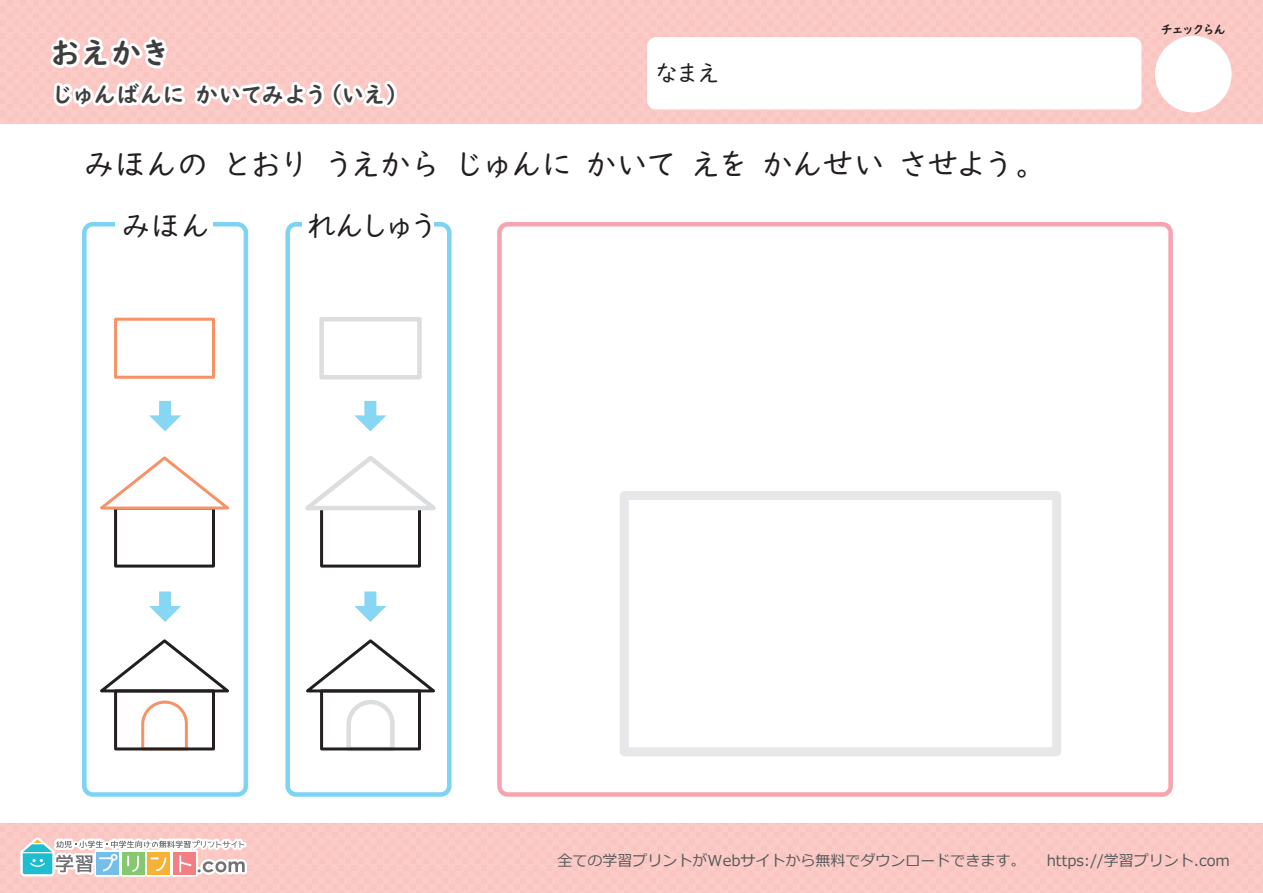
<style>
.page{position:relative;width:1263px;height:893px;background:#fff}
.page>*{position:absolute;margin:0;border:0;box-sizing:border-box;transform-origin:0 0}
.t1{font:31.5px "UD Digi Kyokasho NP R";letter-spacing:-.075em;color:#231f20}
.t2{font:30px "UD Digi Kyokasho NP R";letter-spacing:-.115em;color:#231f20}
.t3{font:30px "UD Digi Kyokasho NP B";color:#3e3e3f}
.t4{font:24px "UD Digi Kyokasho NP R";color:#231f20}
.t5{font:22.5px "UD Digi Kyokasho NP B";letter-spacing:-.035em;color:#3e3e3f}
.t6{font:15px "Meiryo";color:#56595b}
.t7{font:12px "UD Digi Kyokasho NP B";letter-spacing:-.125em;color:#231f20}
</style>
<div class="page">
<div style="left:0;top:0;width:1263px;height:123px;background:#facbc7"></div>
<div style="left:647px;top:37px;width:494px;height:72px;background:#fff;border-radius:9px"></div>
<div style="left:1155px;top:36px;width:76px;height:76px;background:#fff;border-radius:50%"></div>
<div style="left:285px;top:222px;width:166px;height:575px;border:4px solid #7cd3f4;border-radius:9px"></div>
<div style="left:303px;top:215px;width:131px;height:22px;background:#fff"></div>
<div style="left:82px;top:222px;width:166px;height:575px;border:4px solid #7cd3f4;border-radius:9px"></div>
<div style="left:115px;top:215px;width:98px;height:22px;background:#fff"></div>
<div style="left:497px;top:222px;width:676px;height:575px;border:4px solid #f6a4b0;border-radius:8px"></div>
<svg style="left:48px;top:36px;width:354px;height:88px"></svg>
<svg style="left:149px;top:591px;width:32px;height:31px"></svg>
<svg style="left:149px;top:401px;width:32px;height:30px"></svg>
<svg style="left:354px;top:591px;width:32px;height:31px"></svg>
<svg style="left:354px;top:401px;width:32px;height:30px"></svg>
<div style="left:620px;top:491px;width:441px;height:265px;background:#fff;border:9px solid #e6e7e9"></div>
<div style="left:114px;top:318px;width:101px;height:61px;background:#fff;border:3px solid #f79166"></div>
<div style="left:114px;top:507px;width:101px;height:61px;background:#fff;border:3px solid #231f20"></div>
<svg style="left:100px;top:456px;width:129px;height:55px"></svg>
<svg style="left:100px;top:639px;width:129px;height:112px"></svg>
<div style="left:114px;top:689px;width:101px;height:61px;border:3px solid #231f20"></div>
<div style="left:319px;top:317px;width:103px;height:62px;background:#fff;border:4px solid #dcdddf"></div>
<div style="left:320px;top:507px;width:101px;height:61px;background:#fff;border:3px solid #231f20"></div>
<svg style="left:305px;top:456px;width:131px;height:57px"></svg>
<svg style="left:306px;top:639px;width:129px;height:112px"></svg>
<div style="left:320px;top:689px;width:101px;height:61px;border:3px solid #231f20"></div>
<div style="left:0;top:824px;width:1263px;height:69px;background:#facbc7"></div>
<svg style="left:11px;top:823px;width:239px;height:54px"></svg>
<h2 class="t3" style="left:50px;top:35px;width:122px">おえかき</h2>
<h3 class="t5" style="left:51px;top:81px;width:359px">じゅんばんに かいてみよう（いえ）</h3>
<h3 class="t4" style="left:655px;top:59px;width:67px">なまえ</h3>
<h1 class="t1" style="left:83px;top:146px;width:966px">みほんの とおり うえから じゅんに かいて えを かんせい させよう。</h1>
<h2 class="t2" style="left:121px;top:209px;width:91px">みほん</h2>
<h2 class="t2" style="left:307px;top:209px;width:133px">れんしゅう</h2>
<p class="t7" style="left:1161px;top:22px;width:66px">チェックらん</p>
<p class="t6" style="left:558px;top:850px;width:469px">全ての学習プリントがWebサイトから無料でダウンロードできます。</p>
<p class="t6" style="left:1047px;top:850px;width:185px">https://学習プリント.com</p>
</div>
